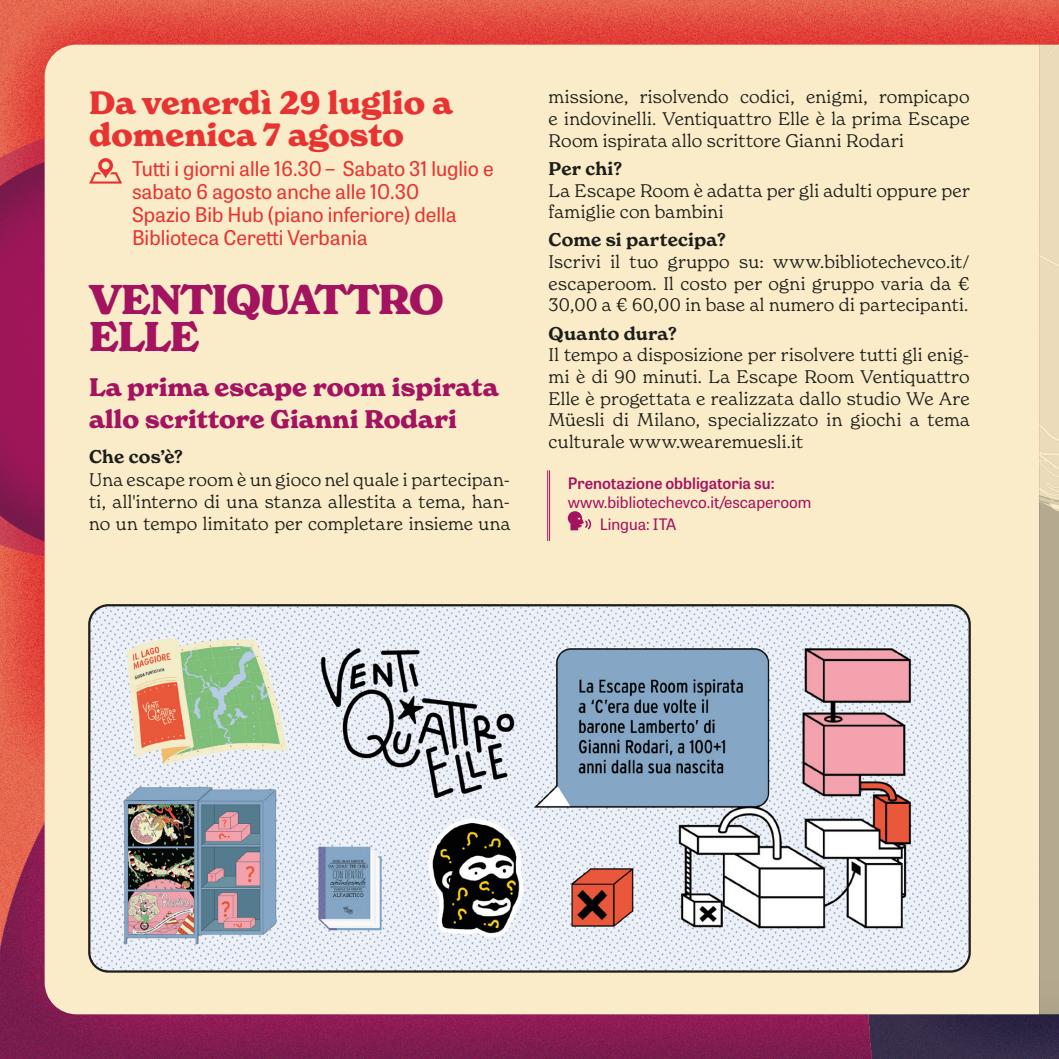
<style>
.page{position:relative;width:1059px;height:1059px;background:#fff}
.page>*{position:absolute;margin:0;border:0;box-sizing:border-box;transform-origin:0 0}
.titolo_evento{font:700 40.5px/36.7px "New Spirit";letter-spacing:-.025em;color:#a41360}
.data_evento{font:700 31.5px/32.2px "New Spirit";color:#e73432}
.sottotitolo_evento{font:700 24.75px/32.2px "New Spirit";color:#a41360}
.luogo_e_ora{font:20.25px/23.2px "Tablet Gothic";color:#e73432}
.descrizione{font:300 18px/21.8px "New Spirit";letter-spacing:.015em;color:#1d1d1b;text-align:justify}
.descrizione-2{font:600 18px "New Spirit";letter-spacing:.01em;color:#1d1d1b}
.info_evento{font:15.75px "Tablet Gothic";color:#a41360}
.info_evento-2{font:600 15.75px "Tablet Gothic";color:#a41360}
</style>
<div class="page">
<img style="left:0;top:953px;width:868px;height:106px">
<img style="left:0;top:0;width:1059px;height:953px">
<img style="left:868px;top:1014px;width:191px;height:45px">
<img style="left:0;top:128px;width:45px;height:430px">
<div style="left:45px;top:45px;width:995px;height:969px;background:#faecc8"></div>
<svg style="left:89px;top:158px;width:33px;height:26px"></svg>
<hr style="left:547px;top:471px;width:1px;height:69px;background:#a41360">
<hr style="left:549px;top:471px;width:1px;height:69px;background:#a41360">
<svg style="left:568px;top:511px;width:23px;height:19px"></svg>
<img style="left:1040px;top:45px;width:19px;height:969px">
<img style="left:89px;top:605px;width:880px;height:366px">
<div style="left:88px;top:604px;width:883px;height:368px;border:2px solid #1d1d1b;border-radius:19px"></div>
<p class="data_evento" style="left:89px;top:87px;width:365px">Da venerdì 29 luglio a domenica 7 agosto</p>
<p class="luogo_e_ora" style="left:132px;top:156px;width:363px">Tutti i giorni alle 16.30 – Sabato 31 luglio e sabato 6 agosto anche alle 10.30<br>Spazio Bib Hub (piano inferiore) della Biblioteca Ceretti Verbania</p>
<p class="titolo_evento" style="left:89px;top:282px;width:356px">VENTIQUATTRO<br>ELLE</p>
<p class="sottotitolo_evento" style="left:89px;top:371px;width:411px">La prima escape room ispirata allo scrittore Gianni Rodari</p>
<p class="descrizione-2" style="left:89px;top:446px;width:95px">Che cos’è?</p>
<p class="descrizione" style="left:89px;top:468px;width:422px">Una escape room è un gioco nel quale i partecipan&shy;ti, all'interno di una stanza allestita a tema, han&shy;no un tempo limitato per completare insieme una</p>
<p class="descrizione" style="left:549px;top:86px;width:422px">missione, risolvendo codici, enigmi, rompicapo e indovinelli. Ventiquattro Elle è la prima Escape Room ispirata allo scrittore Gianni Rodari</p>
<p class="descrizione-2" style="left:549px;top:157px;width:75px">Per chi?</p>
<p class="descrizione" style="left:549px;top:179px;width:422px">La Escape Room è adatta per gli adulti oppure per famiglie con bambini</p>
<p class="descrizione-2" style="left:549px;top:229px;width:179px">Come si partecipa?</p>
<p class="descrizione" style="left:549px;top:250px;width:422px">Iscrivi il tuo gruppo su: www.bibliotechevco.it/ escaperoom. Il costo per ogni gruppo varia da € 30,00 a € 60,00 in base al numero di partecipanti.</p>
<p class="descrizione-2" style="left:549px;top:322px;width:130px">Quanto dura?</p>
<p class="descrizione" style="left:549px;top:344px;width:422px">Il tempo a disposizione per risolvere tutti gli enig&shy;mi è di 90 minuti. La Escape Room Ventiquattro Elle è progettata e realizzata dallo studio We Are Müesli di Milano, specializzato in giochi a tema culturale www.wearemuesli.it</p>
<p class="info_evento-2" style="left:568px;top:472px;width:208px">Prenotazione obbligatoria su:</p>
<p class="info_evento" style="left:568px;top:491px;width:245px">www.bibliotechevco.it/escaperoom</p>
<p class="info_evento" style="left:600px;top:514px;width:78px">Lingua: ITA</p>
</div>
